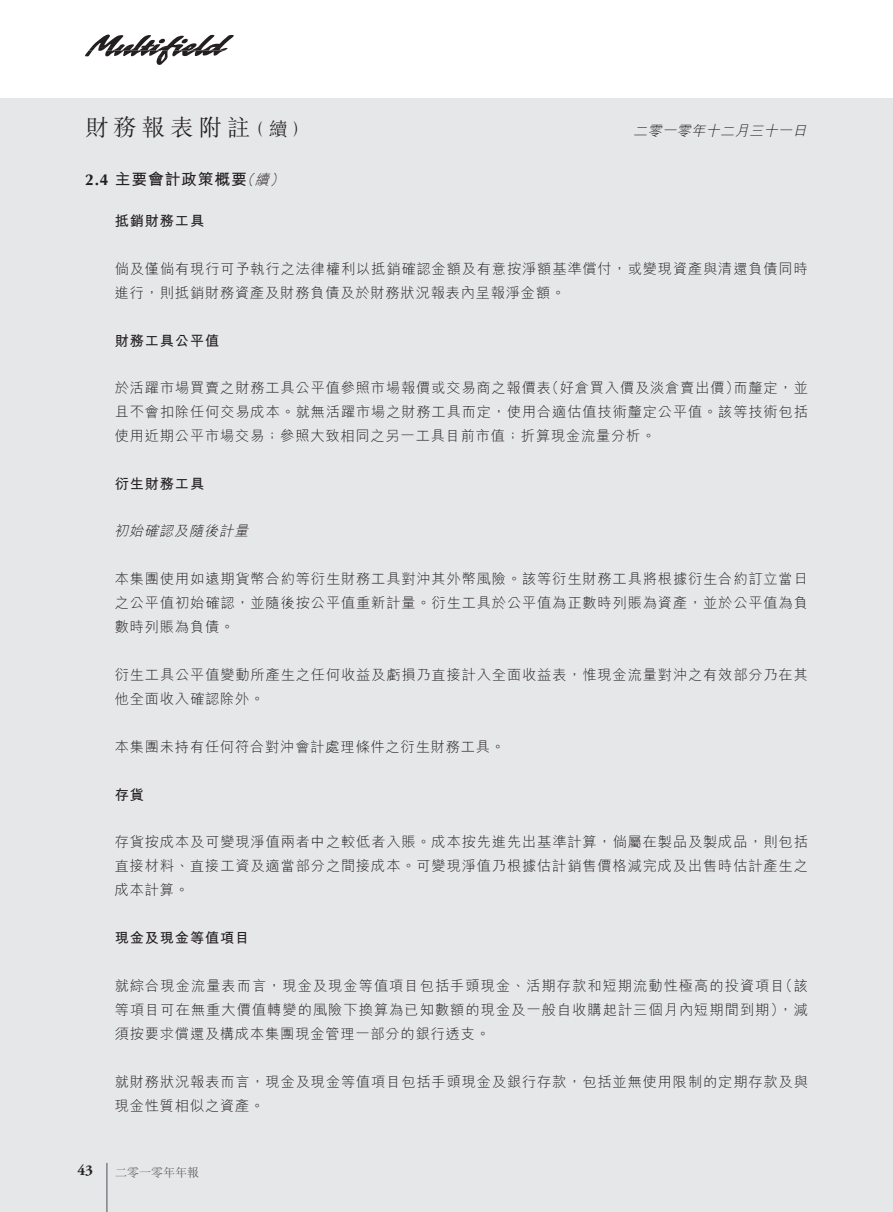
<style>
.page{position:relative;width:893px;height:1212px;background:#fff}
.page>*{position:absolute;margin:0;border:0;box-sizing:border-box;transform-origin:0 0}
.t1{font:300 23.25px "M Sung HK";letter-spacing:.22em;color:#231f20}
.t2{font:700 15.75px "M Hei HK";letter-spacing:.055em;color:#231f20}
.t3{font:700 15px "Adobe Garamond Pro";color:#231f20}
.t4{font:300 14.25px/24px "M Hei HK";letter-spacing:.06em;color:#231f20;text-align:justify}
.t5{font:700 14.25px "M Hei HK";letter-spacing:.055em;color:#231f20}
.t6{font:italic 300 14.25px "M Hei HK";color:#231f20}
.t7{font:300 12px "M Sung HK";color:#57585a}
.s1{font-size:18.75px}
.s2{font-family:"Optima LT Std"}
.s3{font-weight:300;font-style:italic;font-size:14.25px}
</style>
<div class="page">
<hr style="left:892px;top:98px;width:1px;height:1114px;background:#e6e7e9">
<div style="left:0;top:99px;width:893px;height:1113px;background:#e6e7e9"></div>
<hr style="left:106px;top:1163px;width:2px;height:49px;background:#808285">
<svg style="left:85px;top:35px;width:149px;height:30px"></svg>
<p class="t1" style="left:85px;top:111px;width:227px">財務報表附註<span class="s1">（續）</span></p>
<p class="t6" style="left:633px;top:121px;width:180px">二零一零年十二月三十一日</p>
<p class="t2" style="left:85px;top:168px;width:205px"><span class="s2">2.4</span> 主要會計政策概要<span class="s3">（續）</span></p>
<p class="t5" style="left:115px;top:211px;width:91px">抵銷財務工具</p>
<p class="t4" style="left:115px;top:256px;width:695px">倘及僅倘有現行可予執行之法律權利以抵銷確認金額及有意按淨額基準償付，或變現資產與清還負債同時進行，則抵銷財務資產及財務負債及於財務狀況報表內呈報淨金額。</p>
<p class="t5" style="left:115px;top:330px;width:106px">財務工具公平值</p>
<p class="t4" style="left:115px;top:375px;width:695px">於活躍市場買賣之財務工具公平值參照市場報價或交易商之報價表（好倉買入價及淡倉賣出價）而釐定，並且不會扣除任何交易成本。就無活躍市場之財務工具而定，使用合適估值技術釐定公平值。該等技術包括使用近期公平市場交易；參照大致相同之另一工具目前市值；折算現金流量分析。</p>
<p class="t5" style="left:115px;top:473px;width:91px">衍生財務工具</p>
<p class="t6" style="left:114px;top:521px;width:140px">初始確認及隨後計量</p>
<p class="t4" style="left:115px;top:566px;width:695px">本集團使用如遠期貨幣合約等衍生財務工具對沖其外幣風險。該等衍生財務工具將根據衍生合約訂立當日之公平值初始確認，並隨後按公平值重新計量。衍生工具於公平值為正數時列賬為資產，並於公平值為負數時列賬為負債。</p>
<p class="t4" style="left:115px;top:662px;width:695px">衍生工具公平值變動所產生之任何收益及虧損乃直接計入全面收益表，惟現金流量對沖之有效部分乃在其他全面收入確認除外。</p>
<p class="t4" style="left:115px;top:734px;width:392px">本集團未持有任何符合對沖會計處理條件之衍生財務工具。</p>
<p class="t5" style="left:115px;top:784px;width:31px">存貨</p>
<p class="t4" style="left:115px;top:829px;width:695px">存貨按成本及可變現淨值兩者中之較低者入賬。成本按先進先出基準計算，倘屬在製品及製成品，則包括直接材料、直接工資及適當部分之間接成本。可變現淨值乃根據估計銷售價格減完成及出售時估計產生之成本計算。</p>
<p class="t5" style="left:115px;top:928px;width:136px">現金及現金等值項目</p>
<p class="t4" style="left:115px;top:973px;width:695px">就綜合現金流量表而言，現金及現金等值項目包括手頭現金、活期存款和短期流動性極高的投資項目（該等項目可在無重大價值轉變的風險下換算為已知數額的現金及一般自收購起計三個月內短期間到期），減須按要求償還及構成本集團現金管理一部分的銀行透支。</p>
<p class="t4" style="left:115px;top:1069px;width:695px">就財務狀況報表而言，現金及現金等值項目包括手頭現金及銀行存款，包括並無使用限制的定期存款及與現金性質相似之資產。</p>
<p class="t3" style="left:77px;top:1162px;width:17px">43</p>
<p class="t7" style="left:115px;top:1164px;width:85px">二零一零年年報</p>
</div>
